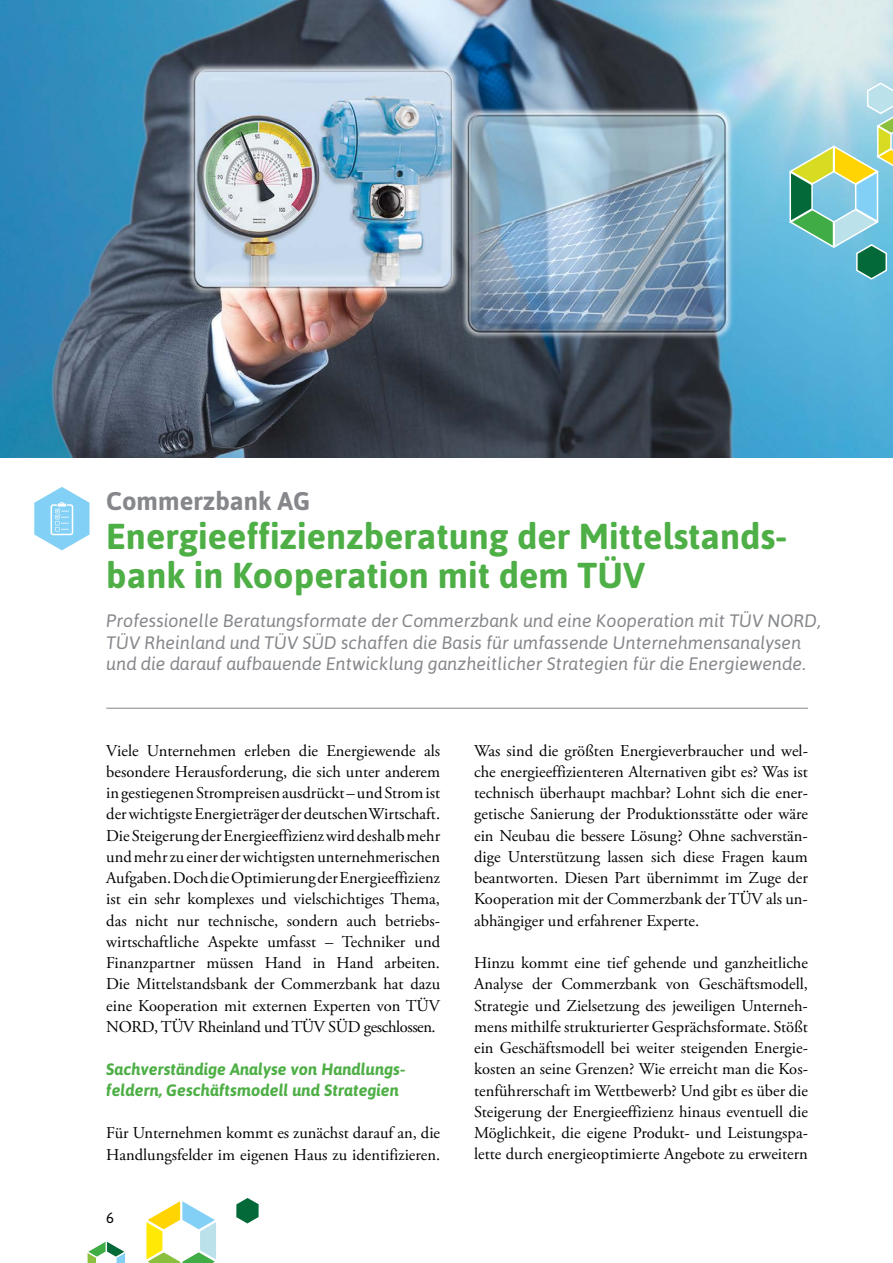
<style>
.page{position:relative;width:893px;height:1263px;background:#fff}
.page>*{position:absolute;margin:0;border:0;box-sizing:border-box;transform-origin:0 0}
.t1{font:700 36px/39px "Asap";color:#4eaf46}
.t2{font:700 25.5px "Asap";color:#85878b}
.t3{font:italic 18px/21.6px "Asap";color:#85878b}
.t4{font:16.5px/21.3px "Adobe Garamond Pro";color:#000;text-align:justify}
.t5{font:italic 700 16.5px/21.3px "Asap";color:#4eaf46}
.t6{font:15px "Asap";color:#000}
</style>
<div class="page">
<img style="left:0;top:0;width:893px;height:458px">
<svg style="left:146px;top:1201px;width:70px;height:62px"></svg>
<svg style="left:87px;top:1242px;width:38px;height:21px"></svg>
<svg style="left:236px;top:1198px;width:23px;height:25px"></svg>
<svg style="left:788px;top:81px;width:105px;height:200px;background:#91c9c3"></svg>
<svg style="left:34px;top:487px;width:56px;height:63px"></svg>
<hr style="left:106px;top:708px;width:702px;height:1px;background:#878786">
<h2 class="t2" style="left:106px;top:486px;width:205px">Commerzbank AG</h2>
<h1 class="t1" style="left:106px;top:517px;width:682px">Energieeffizienzberatung der Mittelstands&shy;bank in Kooperation mit dem TÜV</h1>
<p class="t3" style="left:106px;top:610px;width:716px">Professionelle Beratungsformate der Commerzbank und eine Kooperation mit TÜV NORD,<br>TÜV Rheinland und TÜV SÜD schaffen die Basis für umfassende Unternehmensanalysen und die darauf aufbauende Entwicklung ganzheitlicher Strategien für die Energiewende.</p>
<p class="t4" style="left:106px;top:740px;width:335px">Viele Unternehmen erleben die Energiewende als besondere Herausforderung, die sich unter anderem in gestiegenen Strompreisen ausdrückt – und Strom ist der wichtigste Energieträger der deutschen Wirtschaft.<br>Die Steigerung der Energieeffizienz wird deshalb mehr und mehr zu einer der wichtigsten unternehmerischen Aufgaben. Doch die Optimierung der Energieeffizienz ist ein sehr komplexes und vielschichtiges Thema, das nicht nur technische, sondern auch betriebs&shy;wirtschaftliche Aspekte umfasst – Techniker und Finanzpartner müssen Hand in Hand arbeiten.<br>Die Mittelstandsbank der Commerzbank hat dazu eine Kooperation mit externen Experten von TÜV NORD, TÜV Rheinland und TÜV SÜD geschlossen.</p>
<p class="t5" style="left:106px;top:1058px;width:301px">Sachverständige Analyse von Handlungs&shy;feldern, Geschäftsmodell und Strategien</p>
<p class="t4" style="left:106px;top:1123px;width:335px">Für Unternehmen kommt es zunächst darauf an, die<br>Handlungsfelder im eigenen Haus zu identifizieren.</p>
<p class="t6" style="left:106px;top:1209px;width:10px">6</p>
<p class="t4" style="left:474px;top:740px;width:335px">Was sind die größten Energieverbraucher und wel&shy;che energieeffizienteren Alternativen gibt es? Was ist technisch überhaupt machbar? Lohnt sich die ener&shy;getische Sanierung der Produktionsstätte oder wäre ein Neubau die bessere Lösung? Ohne sachverstän&shy;dige Unterstützung lassen sich diese Fragen kaum beantworten. Diesen Part übernimmt im Zuge der Kooperation mit der Commerzbank der TÜV als un&shy;abhängiger und erfahrener Experte.</p>
<p class="t4" style="left:474px;top:953px;width:335px">Hinzu kommt eine tief gehende und ganzheitliche Analyse der Commerzbank von Geschäftsmodell, Strategie und Zielsetzung des jeweiligen Unterneh&shy;mens mithilfe strukturierter Gesprächsformate. Stößt ein Geschäftsmodell bei weiter steigenden Energie&shy;kosten an seine Grenzen? Wie erreicht man die Kos&shy;tenführerschaft im Wettbewerb? Und gibt es über die Steigerung der Energieeffizienz hinaus eventuell die Möglichkeit, die eigene Produkt- und Leistungspa&shy;lette durch energieoptimierte Angebote zu erweitern</p>
</div>
